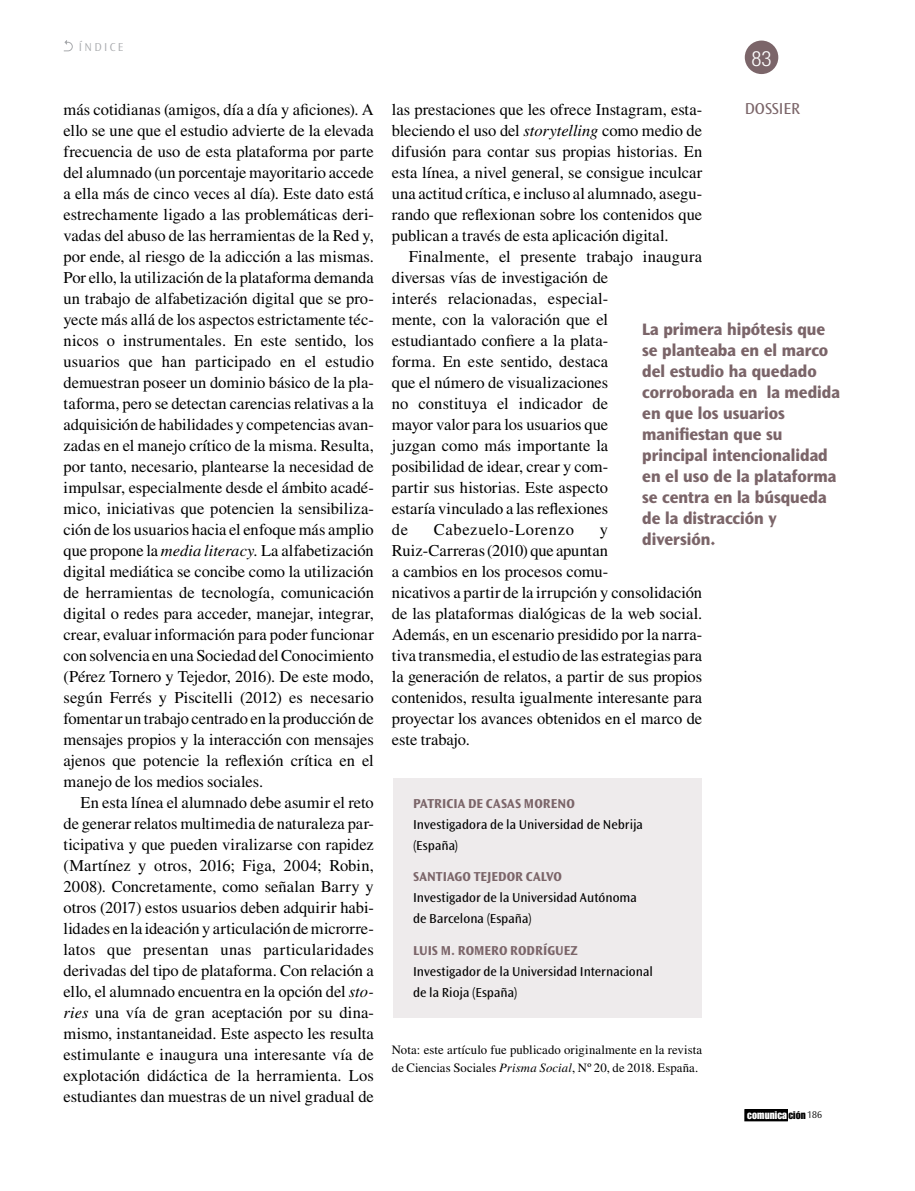
<style>
.page{position:relative;width:915px;height:1191px;background:#fff}
.page>*{position:absolute;margin:0;border:0;box-sizing:border-box;transform-origin:0 0}
.t1{font:300 condensed 21px "Helvetica Neue LT Std";color:#fff}
.t2{font:800 expanded 17.25px/21px "Ocean Sans Std";color:#7b6569;scale:.8 1}
.t3{font:16.5px/21px "Times LT Std";color:#000;text-align:justify}
.t4{font:16.5px "Times LT Std";letter-spacing:.04em;color:#000}
.t5{font:16.5px "Ocean Sans Std";color:#7b6569}
.t6{font:13.5px/21px "Ocean Sans Std";color:#000}
.t7{font:700 13.5px "Ocean Sans Std";letter-spacing:.005em;color:#7b6569}
.t8{font:12.75px/18px "Times LT Std";letter-spacing:.005em;color:#000}
.t9{font:300 12px "Ocean Sans Std";letter-spacing:.2em;color:#a7a9ac}
.t10{font:10.8px "Impact LT Std";letter-spacing:.01em;color:#fff}
.s1{font-style:italic}
.s2{color:#000}
.s3{font-family:"Ocean Sans Std";font-weight:300;font-size:10.2px;color:#000}
</style>
<div class="page">
<div style="left:744px;top:41px;width:34px;height:33px;background:#7b6569;border-radius:50%"></div>
<div style="left:744px;top:1109px;width:43px;height:11px;background:#000"></div>
<div style="left:744px;top:1109px;width:43px;height:12px;border:1px solid #000"></div>
<svg style="left:64px;top:40px;width:9px;height:11px"></svg>
<div style="left:393px;top:778px;width:309px;height:240px;background:#eeebec"></div>
<p class="t9" style="left:79px;top:40px;width:46px">ÍNDICE</p>
<p class="t3" style="left:64px;top:98px;width:312px">más cotidianas (amigos, día a día y aficiones). A ello se une que el estudio advierte de la elevada frecuencia de uso de esta plataforma por parte del alumnado (un porcentaje mayoritario accede a ella más de cinco veces al día). Este dato está estrechamente ligado a las problemáticas deri&shy;vadas del abuso de las herramientas de la Red y, por ende, al riesgo de la adicción a las mismas.<br>Por ello, la utilización de la plataforma demanda un trabajo de alfabetización digital que se pro&shy;yecte más allá de los aspectos estrictamente téc&shy;nicos o instrumentales. En este sentido, los usuarios que han participado en el estudio demuestran poseer un dominio básico de la pla&shy;taforma, pero se detectan carencias relativas a la adquisición de habilidades y competencias avan&shy;zadas en el manejo crítico de la misma. Resulta, por tanto, necesario, plantearse la necesidad de impulsar, especialmente desde el ámbito acadé&shy;mico, iniciativas que potencien la sensibiliza&shy;ción de los usuarios hacia el enfoque más amplio que propone la <span class="s1">media literacy.</span> La alfabetización digital mediática se concibe como la utilización de herramientas de tecnología, comunicación digital o redes para acceder, manejar, integrar, crear, evaluar información para poder funcionar con solvencia en una Sociedad del Conocimiento (Pérez Tornero y Tejedor, 2016). De este modo, según Ferrés y Piscitelli (2012) es necesario fomentar un trabajo centrado en la producción de mensajes propios y la interacción con mensajes ajenos que potencie la reflexión crítica en el manejo de los medios sociales.</p>
<p class="t3" style="left:64px;top:792px;width:312px;text-indent:17px">En esta línea el alumnado debe asumir el reto de generar relatos multimedia de naturaleza par&shy;ticipativa y que pueden viralizarse con rapidez (Martínez y otros, 2016; Figa, 2004; Robin, 2008). Concretamente, como señalan Barry y otros (2017) estos usuarios deben adquirir habi&shy;lidades en la ideación y articulación de microrre&shy;latos que presentan unas particularidades derivadas del tipo de plataforma. Con relación a ello, el alumnado encuentra en la opción del <span class="s1">sto&shy;ries</span> una vía de gran aceptación por su dina&shy;mismo, instantaneidad. Este aspecto les resulta estimulante e inaugura una interesante vía de explotación didáctica de la herramienta. Los estudiantes dan muestras de un nivel gradual de</p>
<p class="t1" style="left:751px;top:46px;width:22px">83</p>
<p class="t5" style="left:744px;top:100px;width:57px">DOSSIER</p>
<p class="t3" style="left:392px;top:99px;width:312px">las prestaciones que les ofrece Instagram, esta&shy;bleciendo el uso del <span class="s1">storytelling</span> como medio de difusión para contar sus propias historias. En esta línea, a nivel general, se consigue inculcar una actitud crítica, e incluso al alumnado, asegu&shy;rando que reflexionan sobre los contenidos que publican a través de esta aplicación digital.</p>
<p class="t3" style="left:392px;top:246px;width:312px;text-align:left;text-indent:17px">Finalmente, el presente trabajo inaugura diversas vías de investigación de<br>interés relacionadas, especial-<br>mente, con la valoración que el<br>estudiantado confiere a la plata-<br>forma. En este sentido, destaca<br>que el número de visualizaciones<br>no constituya el indicador de<br>mayor valor para los usuarios que<br>juzgan como más importante la<br>posibilidad de idear, crear y com-<br>partir sus historias. Este aspecto<br>estaría vinculado a las reflexiones<br>de</p>
<p class="t2" style="left:642px;top:319px;width:248px">La primera hipótesis que se planteaba en el marco del estudio ha quedado corroborada en la medida en que los usuarios manifiestan que su principal intencionalidad en el uso de la plataforma se centra en la búsqueda de la distracción y diversión.</p>
<p class="t4" style="left:434px;top:520px;width:142px">Cabezuelo-Lorenzo</p>
<p class="t3" style="left:392px;top:519px;width:312px;text-align:left;text-indent:208px">y Ruiz-Carreras (2010) que apuntan<br>a cambios en los procesos comu-<br>nicativos a partir de la irrupción y consolidación de las plataformas dialógicas de la web social.<br>Además, en un escenario presidido por la narra&shy;tiva transmedia, el estudio de las estrategias para la generación de relatos, a partir de sus propios contenidos, resulta igualmente interesante para proyectar los avances obtenidos en el marco de este trabajo.</p>
<p class="t7" style="left:413px;top:796px;width:163px">PATRICIA DE CASAS MORENO</p>
<p class="t6" style="left:413px;top:814px;width:231px">Investigadora de la Universidad de Nebrija (España)</p>
<p class="t7" style="left:413px;top:869px;width:150px">SANTIAGO TEJEDOR CALVO</p>
<p class="t6" style="left:413px;top:887px;width:225px">Investigador de la Universidad Autónoma de Barcelona (España)</p>
<p class="t7" style="left:413px;top:943px;width:166px">LUIS M. ROMERO RODRÍGUEZ</p>
<p class="t6" style="left:413px;top:961px;width:241px">Investigador de la Universidad Internacional de la Rioja (España)</p>
<p class="t8" style="left:392px;top:1040px;width:312px">Nota: este artículo fue publicado originalmente en la revista de Ciencias Sociales <span class="s1">Prisma Social</span>, Nº 20, de 2018. España.</p>
<p class="t10" style="left:747px;top:1108px;width:76px">comunica <span class="s2">ción</span><span class="s3">186</span></p>
</div>
